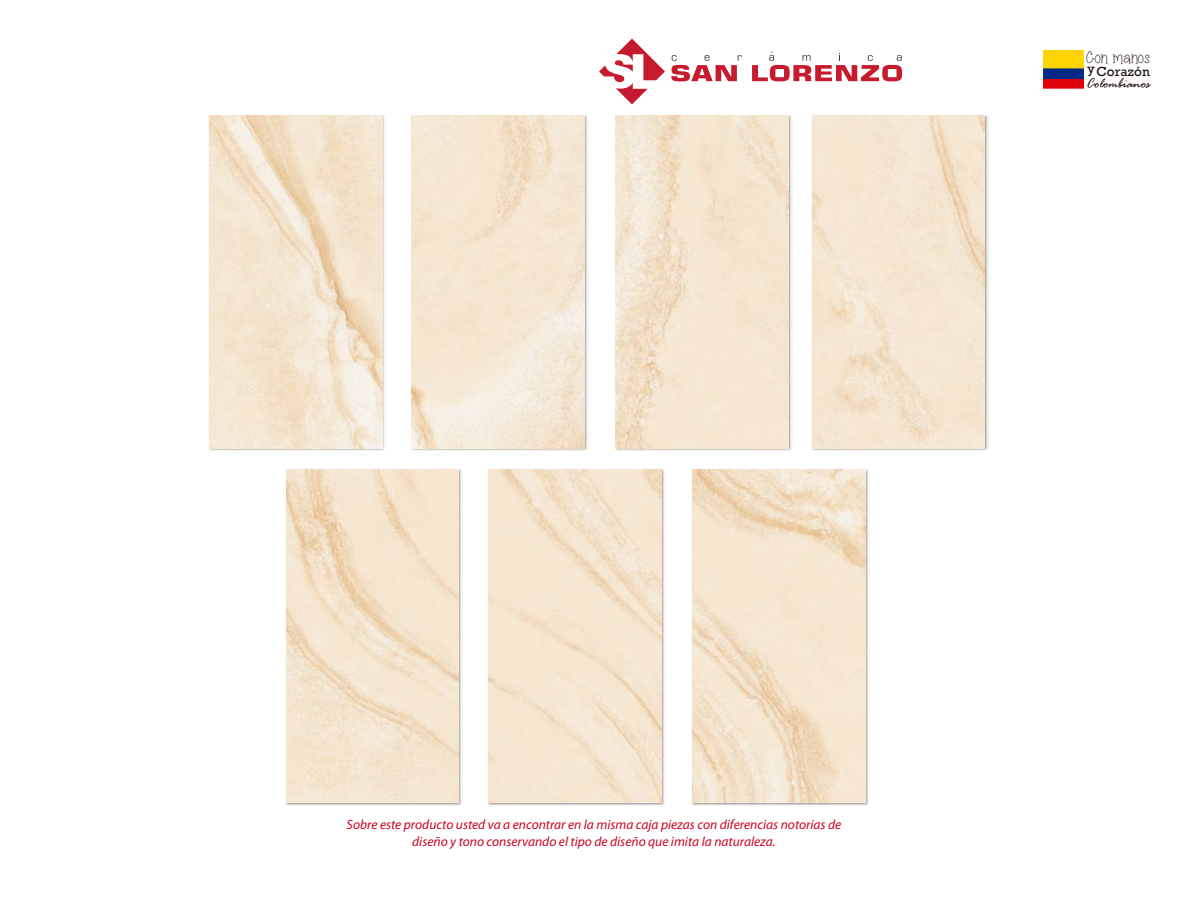
<style>
.page{position:relative;width:1188px;height:918px;background:#fff}
.page>*{position:absolute;margin:0;border:0;box-sizing:border-box;transform-origin:0 0}
.t1{font:16.95px "Miss Smarty Pants Skinny";letter-spacing:.01em;color:#1e120d}
.t2{font:italic 15px "Rage";letter-spacing:-.01em;color:#1e120d}
.t3{font:italic 13.5px/16.2px "Myriad Pro";color:#c60523;text-align:center}
.t4{font:13.5px "Rockwell";letter-spacing:.01em;color:#1e120d}
</style>
<div class="page">
<svg style="left:599px;top:39px;width:66px;height:65px"></svg>
<svg style="left:752px;top:51px;width:150px;height:30px"></svg>
<svg style="left:671px;top:55px;width:71px;height:26px"></svg>
<svg style="left:1043px;top:79px;width:40px;height:9px"></svg>
<div style="left:1043px;top:68px;width:40px;height:11px;background:#002a85"></div>
<svg style="left:1043px;top:51px;width:40px;height:17px"></svg>
<img style="left:811px;top:115px;width:178px;height:336px">
<img style="left:812px;top:116px;width:173px;height:332px">
<img style="left:209px;top:115px;width:175px;height:336px">
<img style="left:209px;top:116px;width:173px;height:332px">
<img style="left:411px;top:115px;width:176px;height:336px">
<img style="left:412px;top:116px;width:173px;height:332px">
<img style="left:615px;top:115px;width:176px;height:336px">
<img style="left:616px;top:116px;width:173px;height:332px">
<img style="left:286px;top:469px;width:175px;height:337px">
<img style="left:286px;top:470px;width:173px;height:332px">
<img style="left:488px;top:469px;width:176px;height:337px">
<img style="left:489px;top:470px;width:172px;height:332px">
<img style="left:692px;top:469px;width:176px;height:337px">
<img style="left:693px;top:470px;width:172px;height:332px">
<p class="t1" style="left:1086px;top:48px;width:65px">Con manos</p>
<p class="t4" style="left:1096px;top:63px;width:55px">Corazón</p>
<p class="t2" style="left:1086px;top:76px;width:66px">Colombianos</p>
<p class="t4" style="left:1087px;top:60px;width:9px">y</p>
<p class="t3" style="left:347px;top:817px;width:496px">Sobre este producto usted va a encontrar en la misma caja piezas con diferencias notorias de diseño y tono conservando el tipo de diseño que imita la naturaleza.</p>
</div>
